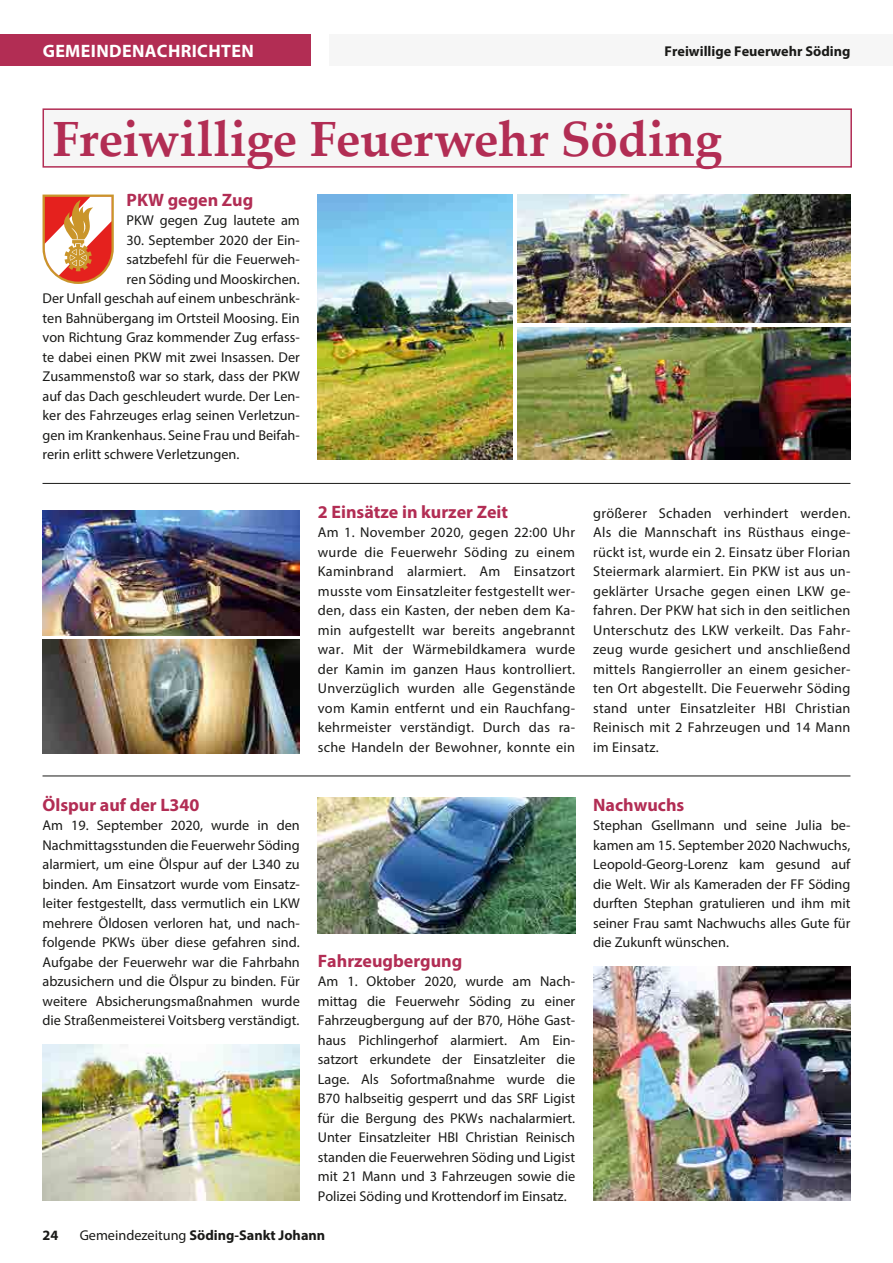
<style>
.page{position:relative;width:893px;height:1263px;background:#fff}
.page>*{position:absolute;margin:0;border:0;box-sizing:border-box;transform-origin:0 0}
.t1{font:700 49.5px "Palatino Linotype";letter-spacing:-.005em;color:#b22d54}
.t2{font:700 18px "Myriad Pro";color:#b22d54}
.t3{font:700 18px "Myriad Pro";letter-spacing:.02em;color:#fff}
.t4{font:14.25px/19.5px "Myriad Pro";color:#1a1a18;text-align:justify}
.t5{font:700 14.25px "Myriad Pro";color:#1a1a18}
.s1{font-weight:400}
</style>
<div class="page">
<div style="left:329px;top:34px;width:564px;height:32px;background:#f6f6f6"></div>
<div style="left:0;top:34px;width:311px;height:32px;background:#b22d54"></div>
<svg style="left:43px;top:195px;width:71px;height:89px"></svg>
<div style="left:43px;top:109px;width:808px;height:58px;background:#f6f6f6"></div>
<div style="left:43px;top:108px;width:809px;height:60px;border:2px solid #b22d54"></div>
<img style="left:517px;top:195px;width:333px;height:128px">
<img style="left:517px;top:327px;width:333px;height:132px">
<img style="left:318px;top:195px;width:195px;height:264px">
<hr style="left:43px;top:483px;width:807px;height:1px;background:#1a1a18">
<hr style="left:43px;top:776px;width:807px;height:1px;background:#1a1a18">
<img style="left:43px;top:510px;width:257px;height:125px">
<img style="left:43px;top:639px;width:257px;height:114px">
<img style="left:43px;top:1044px;width:257px;height:156px">
<img style="left:318px;top:797px;width:257px;height:136px">
<img style="left:593px;top:966px;width:257px;height:234px">
<p class="t3" style="left:43px;top:39px;width:213px">GEMEINDENACHRICHTEN</p>
<p class="t5" style="left:665px;top:42px;width:187px">Freiwillige Feuerwehr Söding</p>
<h1 class="t1" style="left:53px;top:104px;width:671px">Freiwillige Feuerwehr Söding</h1>
<p class="t2" style="left:127px;top:188px;width:128px">PKW gegen Zug</p>
<p class="t4" style="left:127px;top:211px;width:175px">PKW gegen Zug lautete am</p>
<p class="t4" style="left:127px;top:230px;width:175px">30. September 2020 der Ein-</p>
<p class="t4" style="left:127px;top:250px;width:175px">satzbefehl für die Feuerweh-</p>
<p class="t4" style="left:127px;top:269px;width:175px">ren Söding und Mooskirchen.</p>
<p class="t4" style="left:43px;top:289px;width:259px">Der Unfall geschah auf einem unbeschränk-</p>
<p class="t4" style="left:43px;top:308px;width:259px">ten Bahnübergang im Ortsteil Moosing. Ein</p>
<p class="t4" style="left:43px;top:328px;width:259px">von Richtung Graz kommender Zug erfass-</p>
<p class="t4" style="left:43px;top:347px;width:259px">te dabei einen PKW mit zwei Insassen. Der</p>
<p class="t4" style="left:43px;top:367px;width:259px">Zusammenstoß war so stark, dass der PKW</p>
<p class="t4" style="left:43px;top:386px;width:259px">auf das Dach geschleudert wurde. Der Len-</p>
<p class="t4" style="left:43px;top:406px;width:259px">ker des Fahrzeuges erlag seinen Verletzun-</p>
<p class="t4" style="left:43px;top:425px;width:259px">gen im Krankenhaus. Seine Frau und Beifah-</p>
<p class="t4" style="left:43px;top:445px;width:198px">rerin erlitt schwere Verletzungen.</p>
<p class="t2" style="left:43px;top:793px;width:159px">Ölspur auf der L340</p>
<p class="t4" style="left:43px;top:815px;width:259px">Am 19. September 2020, wurde in den Nachmittagsstunden die Feuerwehr Söding alarmiert, um eine Ölspur auf der L340 zu binden. Am Einsatzort wurde vom Einsatz&shy;leiter festgestellt, dass vermutlich ein LKW mehrere Öldosen verloren hat, und nach&shy;folgende PKWs über diese gefahren sind.<br>Aufgabe der Feuerwehr war die Fahrbahn abzusichern und die Ölspur zu binden. Für weitere Absicherungsmaßnahmen wurde die Straßenmeisterei Voitsberg verständigt.</p>
<p class="t2" style="left:318px;top:500px;width:192px">2 Einsätze in kurzer Zeit</p>
<p class="t4" style="left:318px;top:523px;width:259px">Am 1. November 2020, gegen 22:00 Uhr wurde die Feuerwehr Söding zu einem Kaminbrand alarmiert. Am Einsatzort musste vom Einsatzleiter festgestellt wer&shy;den, dass ein Kasten, der neben dem Ka&shy;min aufgestellt war bereits angebrannt war. Mit der Wärmebildkamera wurde der Kamin im ganzen Haus kontrolliert.<br>Unverzüglich wurden alle Gegenstände vom Kamin entfernt und ein Rauchfang&shy;kehrmeister verständigt. Durch das ra&shy;sche Handeln der Bewohner, konnte ein</p>
<p class="t2" style="left:318px;top:949px;width:146px">Fahrzeugbergung</p>
<p class="t4" style="left:318px;top:971px;width:259px">Am 1. Oktober 2020, wurde am Nach&shy;mittag die Feuerwehr Söding zu einer Fahrzeugbergung auf der B70, Höhe Gast&shy;haus Pichlingerhof alarmiert. Am Ein&shy;satzort erkundete der Einsatzleiter die Lage. Als Sofortmaßnahme wurde die B70 halbseitig gesperrt und das SRF Ligist für die Bergung des PKWs nachalarmiert.<br>Unter Einsatzleiter HBI Christian Reinisch standen die Feuerwehren Söding und Ligist mit 21 Mann und 3 Fahrzeugen sowie die Polizei Söding und Krottendorf im Einsatz.</p>
<p class="t5" style="left:43px;top:1225px;width:17px">24</p>
<p class="t5" style="left:80px;top:1225px;width:247px"><span class="s1">Gemeindezeitung</span> Söding-Sankt Johann</p>
<p class="t4" style="left:593px;top:503px;width:259px">größerer Schaden verhindert werden.<br>Als die Mannschaft ins Rüsthaus einge&shy;rückt ist, wurde ein 2. Einsatz über Florian Steiermark alarmiert. Ein PKW ist aus un&shy;geklärter Ursache gegen einen LKW ge&shy;fahren. Der PKW hat sich in den seitlichen Unterschutz des LKW verkeilt. Das Fahr&shy;zeug wurde gesichert und anschließend mittels Rangierroller an einem gesicher&shy;ten Ort abgestellt. Die Feuerwehr Söding stand unter Einsatzleiter HBI Christian Reinisch mit 2 Fahrzeugen und 14 Mann im Einsatz.</p>
<p class="t2" style="left:593px;top:793px;width:93px">Nachwuchs</p>
<p class="t4" style="left:593px;top:815px;width:259px">Stephan Gsellmann und seine Julia be&shy;kamen am 15. September 2020 Nachwuchs, Leopold-Georg-Lorenz kam gesund auf die Welt. Wir als Kameraden der FF Söding durften Stephan gratulieren und ihm mit seiner Frau samt Nachwuchs alles Gute für die Zukunft wünschen.</p>
</div>
